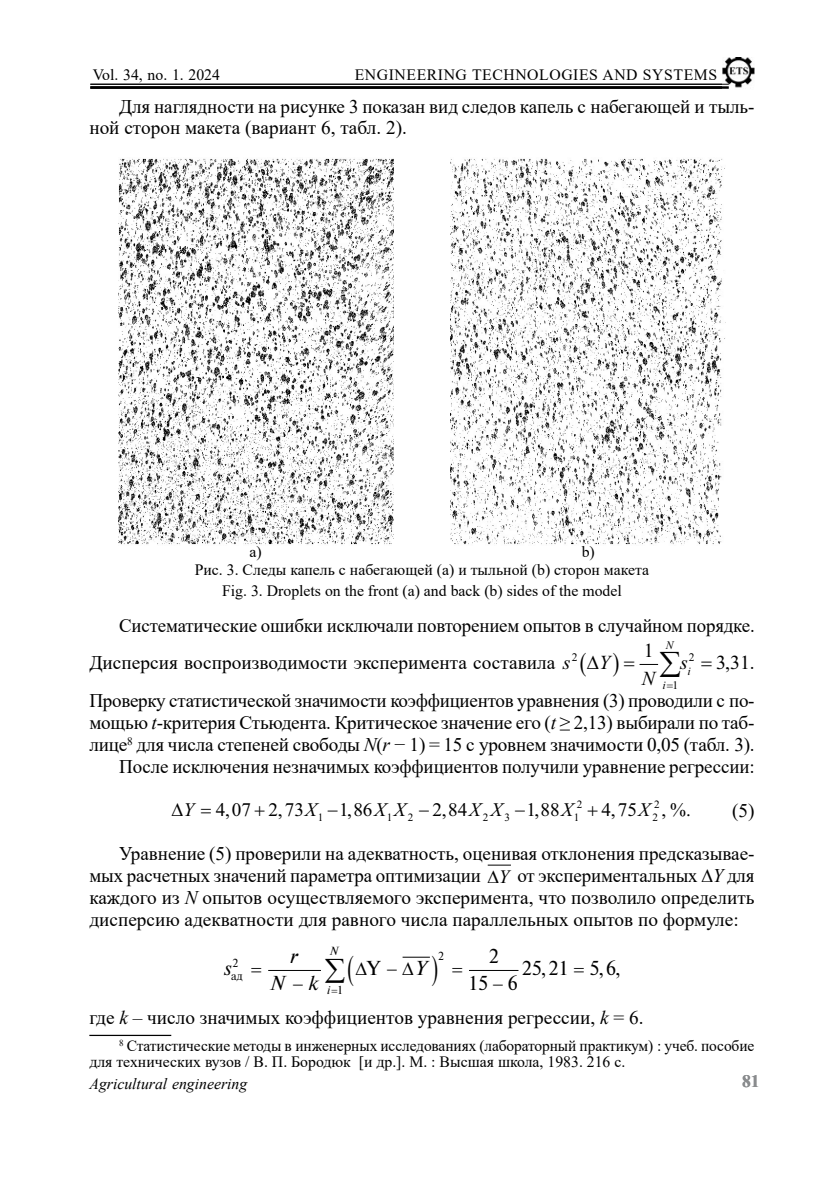
<style>
.page{position:relative;width:839px;height:1191px;background:#fff}
.page>*{position:absolute;margin:0;border:0;box-sizing:border-box;transform-origin:0 0}
.t1{font:19.95px "Times New Roman";color:#000}
.t2{font:italic 19.95px "Times New Roman";color:#000}
.t3{font:19.25px/21.9px "Times New Roman";letter-spacing:-.005em;color:#000}
.t4{font:italic 19.25px "Times New Roman";color:#000}
.t5{font:19.07px/26.8px "Newton C";color:#000;text-align:center}
.t6{font:19.07px "Newton C Italic";color:#000}
.t7{font:700 17.5px "Times New Roman";color:#8a8c8e}
.t8{font:15.75px/18.7px "Times New Roman";color:#000}
.t9{font:15.75px "Times New Roman";letter-spacing:.035em;color:#000}
.t10{font:italic 15.75px "Times New Roman";color:#000}
.t11{font:italic 11.55px "Times New Roman";color:#000}
.t12{font:11.55px "Times New Roman";color:#000}
.t13{font:11.2px "Times New Roman";color:#000}
.t14{font:11.03px "Newton C";color:#000}
.t15{font:11.03px "Newton C Italic";color:#000}
.s1{font-style:italic;font-size:19.95px}
.s2{font-style:italic}
.s3{font-size:19.25px}
.s4{font-style:italic;font-size:18.72px}
</style>
<div class="page">
<img style="left:722px;top:58px;width:32px;height:31px">
<hr style="left:90px;top:84px;width:638px;height:1px;background:#000">
<hr style="left:90px;top:86px;width:638px;height:3px;background:#000">
<img style="left:118px;top:158px;width:275px;height:387px">
<img style="left:451px;top:158px;width:274px;height:387px">
<svg style="left:487px;top:864px;width:24px;height:1px"></svg>
<hr style="left:268px;top:970px;width:53px;height:1px;background:#000">
<hr style="left:469px;top:970px;width:49px;height:1px;background:#000">
<hr style="left:89px;top:1034px;width:82px;height:2px;background:#000">
<svg style="left:639px;top:663px;width:20px;height:2px"></svg>
<svg style="left:402px;top:956px;width:28px;height:2px"></svg>
<p class="t8" style="left:93px;top:65px;width:129px">Vol. 34, no. 1. 2024</p>
<p class="t9" style="left:354px;top:64px;width:364px">ENGINEERING TECHNOLOGIES AND SYSTEMS</p>
<p class="t3" style="left:89px;top:95px;width:666px;text-indent:30px">Для наглядности на рисунке 3 показан вид следов капель с набегающей и тыль&shy;ной сторон макета (вариант 6, табл. 2).</p>
<p class="t8" style="left:195px;top:541px;width:456px;text-indent:387px">b)<br>Рис. 3. Следы капель с набегающей (а) и тыльной (b) сторон макета</p>
<p class="t8" style="left:222px;top:581px;width:401px">Fig. 3. Droplets on the front (a) and back (b) sides of the model</p>
<p class="t3" style="left:89px;top:606px;width:666px;line-height:36.8px;text-indent:30px">Систематические ошибки исключали повторением опытов в случайном порядке.<br>Дисперсия воспроизводимости эксперимента составила <span class="s1">s</span></p>
<p class="t8" style="left:249px;top:541px;width:14px">a)</p>
<p class="t11" style="left:665px;top:637px;width:9px">N</p>
<p class="t1" style="left:643px;top:643px;width:11px">1</p>
<p class="t12" style="left:571px;top:652px;width:7px">2</p>
<p class="t1" style="left:679px;top:656px;width:71px"><span class="s2">s</span><sup>2</sup> 331</p>
<p class="t2" style="left:599px;top:649px;width:13px">Y</p>
<p class="t1" style="left:725px;top:656px;width:31px">, <span class="s3">.</span></p>
<p class="t3" style="left:89px;top:689px;width:666px;text-align:right">Проверку статистической значимости коэффициентов уравнения (3) проводили с по&shy;мощью <span class="s2">t</span>-критерия Стьюдента. Критическое значение его (<span class="s2">t</span> ≥ 2,13) выбирали по таб&shy;лице<sup>8</sup> для числа степеней свободы <span class="s2">N</span>(<span class="s2">r</span> − 1) = 15 с уровнем значимости 0,05 (табл. 3).<br>После исключения незначимых коэффициентов получили уравнение регрессии:</p>
<p class="t4" style="left:183px;top:796px;width:12px">Y</p>
<p class="t3" style="left:216px;top:800px;width:103px">4 07 2 73<span class="s2">X</span></p>
<p class="t3" style="left:339px;top:800px;width:68px">186<span class="s2">X X</span></p>
<p class="t3" style="left:432px;top:800px;width:142px">2 84<span class="s2">X X</span> 188<span class="s2">X</span></p>
<p class="t3" style="left:601px;top:800px;width:50px">4 75<span class="s2">X</span></p>
<p class="t13" style="left:317px;top:813px;width:7px">1</p>
<p class="t13" style="left:387px;top:813px;width:7px">1</p>
<p class="t13" style="left:408px;top:813px;width:7px">2</p>
<p class="t13" style="left:483px;top:813px;width:7px">2</p>
<p class="t13" style="left:504px;top:813px;width:7px">3</p>
<p class="t13" style="left:573px;top:813px;width:7px">1</p>
<p class="t11" style="left:687px;top:662px;width:5px">i</p>
<p class="t2" style="left:641px;top:664px;width:15px">N</p>
<p class="t12" style="left:672px;top:681px;width:7px">1</p>
<p class="t11" style="left:662px;top:677px;width:5px">i</p>
<p class="t13" style="left:576px;top:800px;width:7px">2</p>
<p class="t13" style="left:653px;top:800px;width:7px">2</p>
<p class="t3" style="left:225px;top:800px;width:6px">,</p>
<p class="t3" style="left:278px;top:800px;width:6px">,</p>
<p class="t3" style="left:347px;top:800px;width:6px">,</p>
<p class="t3" style="left:441px;top:800px;width:6px">,</p>
<p class="t3" style="left:534px;top:800px;width:6px">,</p>
<p class="t3" style="left:610px;top:800px;width:6px">,</p>
<p class="t3" style="left:661px;top:800px;width:31px">,%.</p>
<p class="t3" style="left:732px;top:798px;width:24px">(5)</p>
<p class="t3" style="left:89px;top:842px;width:666px;text-align:justify;text-indent:30px">Уравнение (5) проверили на адекватность, оценивая отклонения предсказывае&shy;мых расчетных значений параметра оптимизации ∆<span class="s4">Y</span> от экспериментальных ∆<span class="s2">Y</span> для каждого из <span class="s2">N</span> опытов осуществляемого эксперимента, что позволило определить дисперсию адекватности для равного числа параллельных опытов по формуле:</p>
<p class="t6" style="left:224px;top:957px;width:9px">s</p>
<p class="t13" style="left:652px;top:813px;width:7px">2</p>
<p class="t15" style="left:329px;top:945px;width:10px">N</p>
<p class="t14" style="left:438px;top:949px;width:7px">2</p>
<p class="t5" style="left:468px;top:943px;width:51px">2<br>15 6</p>
<p class="t5" style="left:521px;top:955px;width:96px">2521 56</p>
<p class="t6" style="left:289px;top:945px;width:9px">r</p>
<p class="t14" style="left:232px;top:956px;width:7px">2</p>
<p class="t5" style="left:367px;top:955px;width:15px">Y</p>
<p class="t6" style="left:414px;top:957px;width:13px">Y</p>
<p class="t5" style="left:540px;top:955px;width:8px">,</p>
<p class="t5" style="left:598px;top:955px;width:25px">, ,</p>
<p class="t3" style="left:89px;top:1005px;width:555px">где <span class="s2">k</span> – число значимых коэффициентов уравнения регрессии, <span class="s2">k</span> = 6.</p>
<p class="t8" style="left:89px;top:1037px;width:666px;line-height:15.8px;text-indent:30px"><sup>8</sup> Статистические методы в инженерных исследованиях (лабораторный практикум) : учеб. пособие для технических вузов / В. П. Бородюк [и др.]. М. : Высшая школа, 1983. 216 с.</p>
<p class="t14" style="left:231px;top:970px;width:13px">àä</p>
<p class="t6" style="left:269px;top:972px;width:17px">N</p>
<p class="t6" style="left:308px;top:972px;width:12px">k</p>
<p class="t14" style="left:337px;top:983px;width:7px">1</p>
<p class="t15" style="left:327px;top:983px;width:5px">i</p>
<p class="t10" style="left:89px;top:1073px;width:159px">Agricultural engineering</p>
<p class="t7" style="left:741px;top:1068px;width:19px">81</p>
</div>
